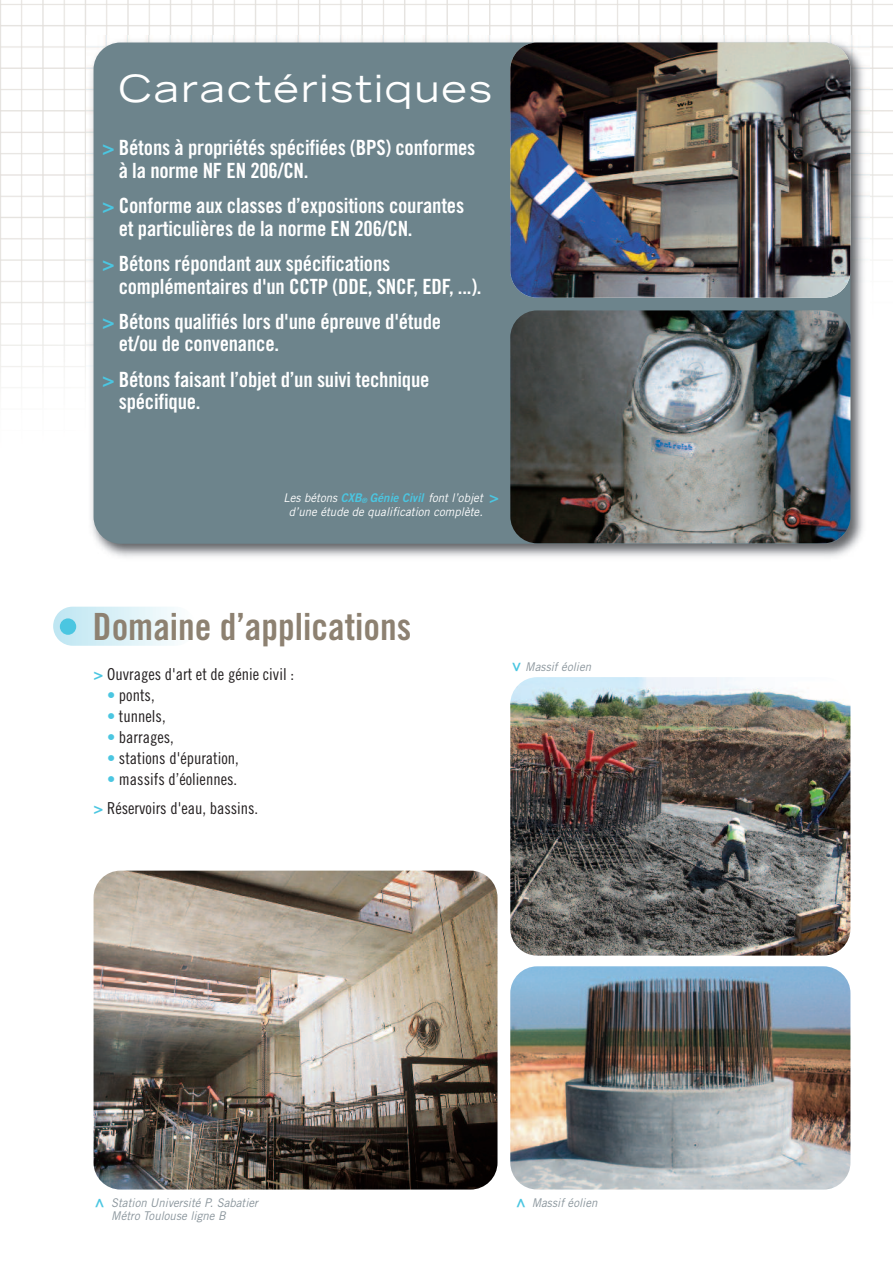
<style>
.page{position:relative;width:893px;height:1263px;background:#fff}
.page>*{position:absolute;margin:0;border:0;box-sizing:border-box;transform-origin:0 0}
.t1{font:37.5px "Trade Gothic Bold Cond Twenty";color:#8d8171}
.t2{font:expanded 37.5px "Trade Gothic LH";letter-spacing:.06em;color:#fff}
.t3{font:21px/22.5px "Trade Gothic Bold Cond Twenty";letter-spacing:-.01em;color:#fff}
.t4{font:16.5px/29.5px "Trade Gothic Cond Eighteen";color:#231f20;text-align:center}
.t5{font:16.5px "Trade Gothic Bold Cond Twenty";color:#4bc6e1}
.t6{font:italic 12px "Trade Gothic";letter-spacing:.005em;color:#8a959c;scale:.95 1}
.t7{font:italic 12px/13.5px "Trade Gothic";letter-spacing:.005em;color:#fff;text-align:center;scale:.95 1}
.s1{color:#4bc6e1}
.s2{font-family:"Trade Gothic Bold Two";color:#4bc6e1}
.s3{font-family:"Trade Gothic Bold Cond Twenty";color:#4bc6e1}
</style>
<div class="page">
<img style="left:0;top:0;width:893px;height:607px">
<img style="left:87px;top:35px;width:783px;height:528px">
<div style="left:94px;top:43px;width:756px;height:501px;background:#6d848c;border-radius:27px"></div>
<img style="left:53px;top:607px;width:122px;height:39px">
<div style="left:60px;top:618px;width:16px;height:17px;background:#4bc6e1;border-radius:50%"></div>
<img style="left:94px;top:871px;width:403px;height:318px;border-radius:27px">
<img style="left:510px;top:43px;width:340px;height:255px;border-radius:27px">
<img style="left:510px;top:310px;width:340px;height:233px;border-radius:27px">
<img style="left:510px;top:966px;width:340px;height:223px;border-radius:27px">
<img style="left:510px;top:677px;width:340px;height:279px;border-radius:27px">
<h1 class="t2" style="left:119px;top:74px;width:375px">Caractéristiques</h1>
<p class="t3" style="left:119px;top:138px;width:358px;text-indent:-17px"><span class="s1">&gt;</span> Bétons à propriétés spécifiées (BPS) conformes à la norme NF EN 206/CN.</p>
<p class="t3" style="left:119px;top:196px;width:347px;text-indent:-17px"><span class="s1">&gt;</span> Conforme aux classes d’expositions courantes et particulières de la norme EN 206/CN.</p>
<p class="t3" style="left:119px;top:254px;width:364px;text-indent:-17px"><span class="s1">&gt;</span> Bétons répondant aux spécifications complémentaires d'un CCTP (DDE, SNCF, EDF, ...).</p>
<p class="t3" style="left:119px;top:312px;width:324px;text-indent:-17px"><span class="s1">&gt;</span> Bétons qualifiés lors d'une épreuve d'étude et/ou de convenance.</p>
<p class="t3" style="left:119px;top:369px;width:312px;text-indent:-17px"><span class="s1">&gt;</span> Bétons faisant l’objet d’un suivi technique spécifique.</p>
<p class="t7" style="left:283px;top:492px;width:211px">Les bétons <span class="s2">CXB</span><sub>®</sub> <span class="s2">Génie Civil</span> font l’objet d’une étude de qualification complète.</p>
<p class="t5" style="left:489px;top:491px;width:11px">&gt;</p>
<h1 class="t1" style="left:93px;top:613px;width:320px">Domaine d’applications</h1>
<p class="t4" style="left:94px;top:660px;width:202px"><span class="s3">&gt;</span> Ouvrages d'art et de génie civil :</p>
<p class="t4" style="left:107px;top:681px;width:49px"><span class="s1">•</span> ponts,</p>
<p class="t4" style="left:107px;top:702px;width:60px"><span class="s1">•</span> tunnels,</p>
<p class="t4" style="left:107px;top:723px;width:68px"><span class="s1">•</span> barrages,</p>
<p class="t4" style="left:107px;top:744px;width:133px"><span class="s1">•</span> stations d'épuration,</p>
<p class="t4" style="left:94px;top:765px;width:166px"><span class="s1">•</span> massifs d’éoliennes.<br><span class="s3">&gt;</span> Réservoirs d'eau, bassins.</p>
<p class="t6" style="left:525px;top:662px;width:71px">Massif éolien</p>
<p class="t5" style="left:524px;top:662px;width:11px;rotate:90deg">&gt;</p>
<p class="t6" style="left:111px;top:1198px;width:156px">Station Université P. Sabatier</p>
<p class="t6" style="left:532px;top:1198px;width:71px">Massif éolien</p>
<p class="t6" style="left:111px;top:1211px;width:122px">Métro Toulouse ligne B</p>
<p class="t5" style="left:92px;top:1208px;width:11px;rotate:-90deg">&gt;</p>
<p class="t5" style="left:513px;top:1208px;width:11px;rotate:-90deg">&gt;</p>
</div>
